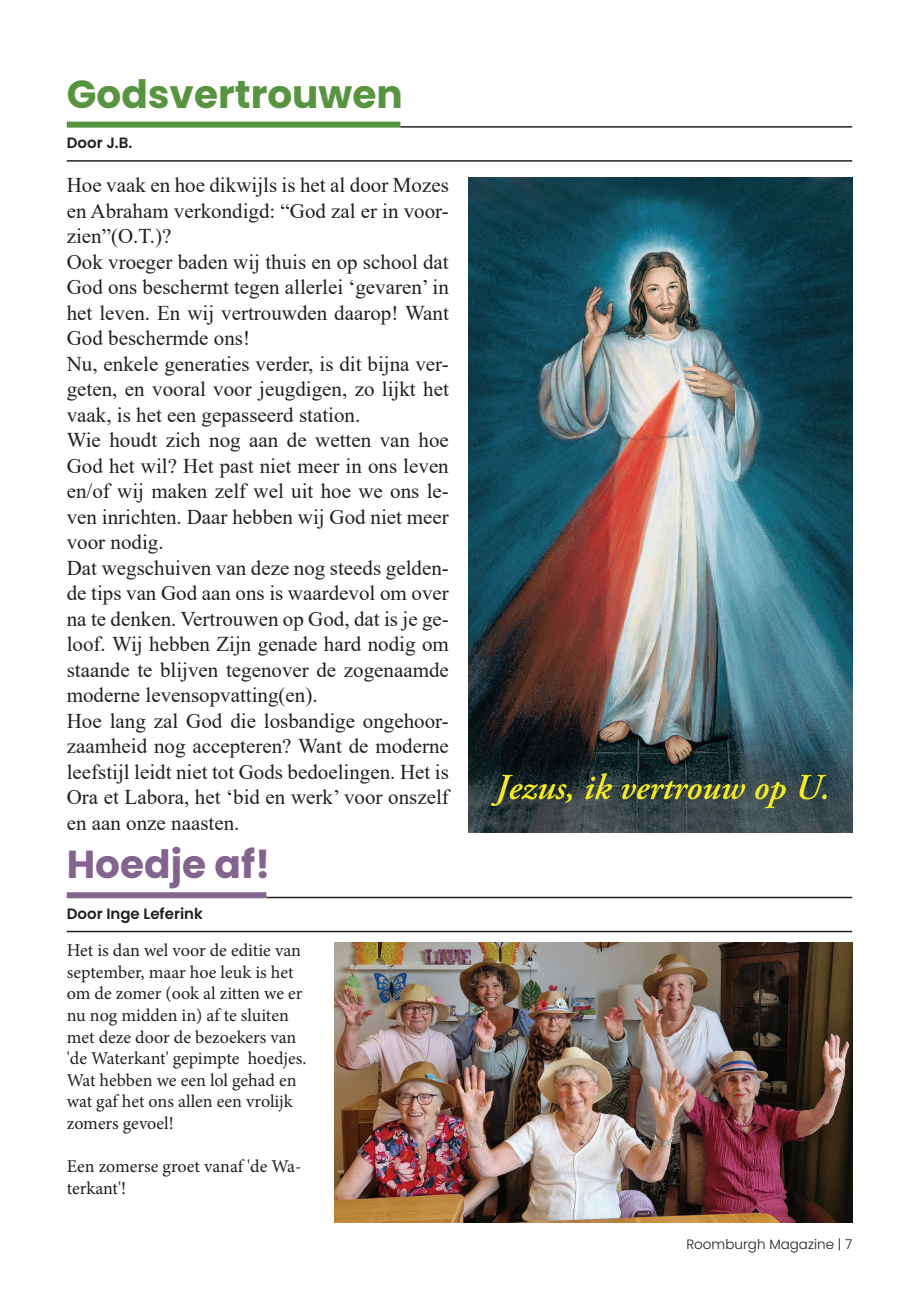
<style>
.page{position:relative;width:919px;height:1289px;background:#fff}
.page>*{position:absolute;margin:0;border:0;box-sizing:border-box;transform-origin:0 0}
.t1{font:700 39px "Poppins";color:#589440}
.t2{font:700 39px "Poppins";color:#82648e}
.t3{font:21px/25.5px "Times New Roman";color:#231f20}
.t4{font:18px/21.6px "Minion Pro";color:#231f20}
.t5{font:600 15px "Poppins";color:#231f20}
.t6{font:300 13.5px "Poppins";color:#231f20}
</style>
<div class="page">
<hr style="left:67px;top:160px;width:785px;height:2px;background:#231f20">
<div style="left:67px;top:122px;width:333px;height:6px;background:#589440"></div>
<hr style="left:400px;top:126px;width:452px;height:2px;background:#231f20">
<div style="left:67px;top:892px;width:199px;height:6px;background:#82648e"></div>
<hr style="left:266px;top:896px;width:586px;height:2px;background:#231f20">
<hr style="left:67px;top:930px;width:785px;height:2px;background:#231f20">
<img style="left:334px;top:943px;width:518px;height:279px">
<img style="left:468px;top:178px;width:384px;height:654px">
<h1 class="t1" style="left:67px;top:71px;width:337px">Godsvertrouwen</h1>
<p class="t5" style="left:67px;top:134px;width:67px">Door J.B.</p>
<p class="t3" style="left:67px;top:172px;width:383px">Hoe vaak en hoe dikwijls is het al door Mozes en Abraham verkondigd: “God zal er in voor&shy;zien”(O.T.)?<br>Ook vroeger baden wij thuis en op school dat God ons beschermt tegen allerlei ‘gevaren’ in het leven. En wij vertrouwden daarop! Want God beschermde ons!<br>Nu, enkele generaties verder, is dit bijna ver&shy;geten, en vooral voor jeugdigen, zo lijkt het vaak, is het een gepasseerd station.<br>Wie houdt zich nog aan de wetten van hoe God het wil? Het past niet meer in ons leven en/of wij maken zelf wel uit hoe we ons le&shy;ven inrichten. Daar hebben wij God niet meer voor nodig.<br>Dat wegschuiven van deze nog steeds gelden&shy;de tips van God aan ons is waardevol om over na te denken. Vertrouwen op God, dat is je ge&shy;loof. Wij hebben Zijn genade hard nodig om staande te blijven tegenover de zogenaamde moderne levensopvatting(en).<br>Hoe lang zal God die losbandige ongehoor&shy;zaamheid nog accepteren? Want de moderne leefstijl leidt niet tot Gods bedoelingen. Het is Ora et Labora, het ‘bid en werk’ voor onszelf en aan onze naasten.</p>
<h1 class="t2" style="left:67px;top:842px;width:205px">Hoedje af!</h1>
<p class="t5" style="left:67px;top:904px;width:138px">Door Inge Leferink</p>
<p class="t4" style="left:67px;top:939px;width:241px">Het is dan wel voor de editie van september, maar hoe leuk is het om de zomer (ook al zitten we er nu nog midden in) af te sluiten met deze door de bezoekers van 'de Waterkant' gepimpte hoedjes.<br>Wat hebben we een lol gehad en wat gaf het ons allen een vrolijk zomers gevoel!</p>
<p class="t4" style="left:67px;top:1155px;width:236px">Een zomerse groet vanaf 'de Wa&shy;terkant'!</p>
<p class="t6" style="left:686px;top:1236px;width:167px">Roomburgh Magazine | 7</p>
</div>
